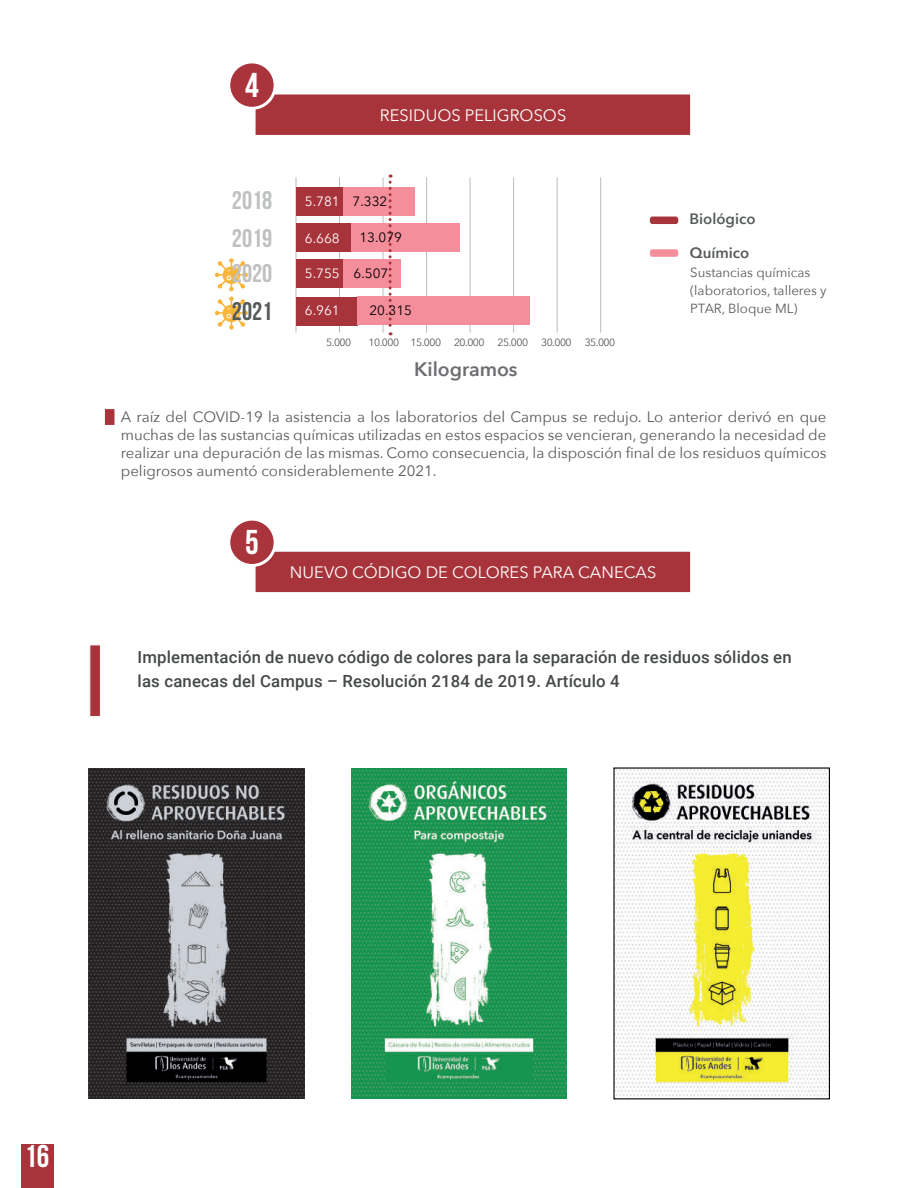
<style>
.page{position:relative;width:918px;height:1188px;background:#fff}
.page>*{position:absolute;margin:0;border:0;box-sizing:border-box;transform-origin:0 0}
.t1{font:700 34.5px "Bebas Neue";color:#fff}
.t2{font:700 31.5px "Bebas Neue";color:#fff}
.t3{font:700 25.5px "Bebas Neue";color:#bec0c1}
.t4{font:700 25.5px "Bebas Neue";color:#575a5b}
.t5{font:600 19.5px "Avenir Next";color:#6c6d70}
.t6{font:500 16.8px/24px "Roboto";letter-spacing:.01em;color:#454849}
.t7{font:16.5px "Avenir Next";color:#fff}
.t8{font:15px/18px "Avenir Next";color:#575a5b;text-align:justify}
.t9{font:600 15px "Avenir Next";color:#575a5b}
.t10{font:13.5px "Avenir Next";color:#000001}
.t11{font:13.5px "Avenir Next";color:#fff}
.t12{font:13.2px/17.7px "Avenir Next";color:#575a5b}
.t13{font:10.5px "Avenir Next";letter-spacing:-.05em;color:#575a5b}
</style>
<div class="page">
<svg style="left:215px;top:258px;width:33px;height:72px"></svg>
<hr style="left:557px;top:177px;width:1px;height:156px;background:#b6bcc3">
<hr style="left:470px;top:177px;width:1px;height:156px;background:#b6bcc3">
<hr style="left:600px;top:177px;width:1px;height:156px;background:#b6bcc3">
<hr style="left:513px;top:177px;width:1px;height:156px;background:#b6bcc3">
<hr style="left:426px;top:177px;width:1px;height:156px;background:#b6bcc3">
<hr style="left:383px;top:177px;width:1px;height:156px;background:#b6bcc3">
<hr style="left:339px;top:177px;width:1px;height:156px;background:#b6bcc3">
<hr style="left:296px;top:177px;width:1px;height:156px;background:#b6bcc3">
<div style="left:296px;top:260px;width:47px;height:28px;background:#a8343b"></div>
<div style="left:296px;top:224px;width:57px;height:28px;background:#a8343b"></div>
<div style="left:296px;top:187px;width:48px;height:29px;background:#a8343b"></div>
<div style="left:296px;top:297px;width:61px;height:28px;background:#a8343b"></div>
<div style="left:343px;top:260px;width:58px;height:28px;background:#f48e9b"></div>
<div style="left:351px;top:224px;width:109px;height:28px;background:#f48e9b"></div>
<div style="left:344px;top:187px;width:71px;height:29px;background:#f48e9b"></div>
<div style="left:357px;top:297px;width:173px;height:28px;background:#f48e9b"></div>
<div style="left:255px;top:94px;width:436px;height:42px;background:#a8343b;border:1px solid #fff"></div>
<div style="left:229px;top:62px;width:46px;height:46px;background:#aa343b;border-radius:50%"></div>
<div style="left:227px;top:60px;width:50px;height:50px;border:3px solid #fff;border-radius:50%"></div>
<div style="left:255px;top:551px;width:436px;height:42px;background:#a8343b;border:1px solid #fff"></div>
<div style="left:229px;top:519px;width:46px;height:47px;background:#aa343b;border-radius:50%"></div>
<div style="left:227px;top:518px;width:50px;height:49px;border:3px solid #fff;border-radius:50%"></div>
<svg style="left:649px;top:249px;width:30px;height:8px"></svg>
<svg style="left:649px;top:217px;width:30px;height:7px"></svg>
<img style="left:351px;top:768px;width:216px;height:331px">
<img style="left:89px;top:768px;width:215px;height:331px">
<img style="left:615px;top:769px;width:213px;height:327px">
<div style="left:613px;top:767px;width:217px;height:332px;border:1px solid #000001"></div>
<div style="left:90px;top:645px;width:11px;height:72px;background:#a8343b;border:1px solid #fff"></div>
<svg style="left:389px;top:175px;width:3px;height:160px"></svg>
<div style="left:104px;top:409px;width:11px;height:17px;background:#a8343b;border:1px solid #fff"></div>
<div style="left:21px;top:1145px;width:32px;height:43px;background:#a8343b"></div>
<h1 class="t1" style="left:245px;top:66px;width:15px">4</h1>
<p class="t7" style="left:380px;top:101px;width:188px">RESIDUOS PELIGROSOS</p>
<h3 class="t3" style="left:232px;top:187px;width:42px">2018</h3>
<p class="t11" style="left:305px;top:190px;width:36px">5.781</p>
<p class="t10" style="left:353px;top:190px;width:36px">7.332</p>
<h3 class="t3" style="left:232px;top:224px;width:42px">2019</h3>
<p class="t11" style="left:305px;top:226px;width:36px">6.668</p>
<p class="t10" style="left:359px;top:226px;width:44px">13.079</p>
<h3 class="t3" style="left:232px;top:260px;width:42px">2020</h3>
<p class="t11" style="left:305px;top:262px;width:36px">5.755</p>
<p class="t10" style="left:354px;top:262px;width:36px">6.507</p>
<h3 class="t4" style="left:232px;top:297px;width:42px">2021</h3>
<p class="t11" style="left:305px;top:299px;width:36px">6.961</p>
<p class="t10" style="left:369px;top:299px;width:44px">20.315</p>
<p class="t13" style="left:326px;top:334px;width:26px">5.000</p>
<p class="t13" style="left:369px;top:334px;width:248px">10.000 15.000 20.000 25.000 30.000 35.000</p>
<h3 class="t5" style="left:414px;top:353px;width:105px">Kilogramos</h3>
<p class="t9" style="left:690px;top:206px;width:68px">Biológico</p>
<p class="t9" style="left:690px;top:240px;width:61px">Químico</p>
<p class="t12" style="left:690px;top:263px;width:138px">Sustancias químicas (laboratorios, talleres y<br>PTAR, Bloque ML)</p>
<p class="t8" style="left:121px;top:407px;width:707px">A raíz del COVID-19 la asistencia a los laboratorios del Campus se redujo. Lo anterior derivó en que muchas de las sustancias químicas utilizadas en estos espacios se vencieran, generando la necesidad de realizar una depuración de las mismas. Como consecuencia, la disposción final de los residuos químicos peligrosos aumentó considerablemente 2021.</p>
<h1 class="t1" style="left:245px;top:524px;width:15px">5</h1>
<p class="t7" style="left:290px;top:558px;width:368px">NUEVO CÓDIGO DE COLORES PARA CANECAS</p>
<p class="t6" style="left:138px;top:644px;width:656px">Implementación de nuevo código de colores para la separación de residuos sólidos en las canecas del Campus – Resolución 2184 de 2019. Artículo 4</p>
<h2 class="t2" style="left:24px;top:1138px;width:26px">16</h2>
</div>
